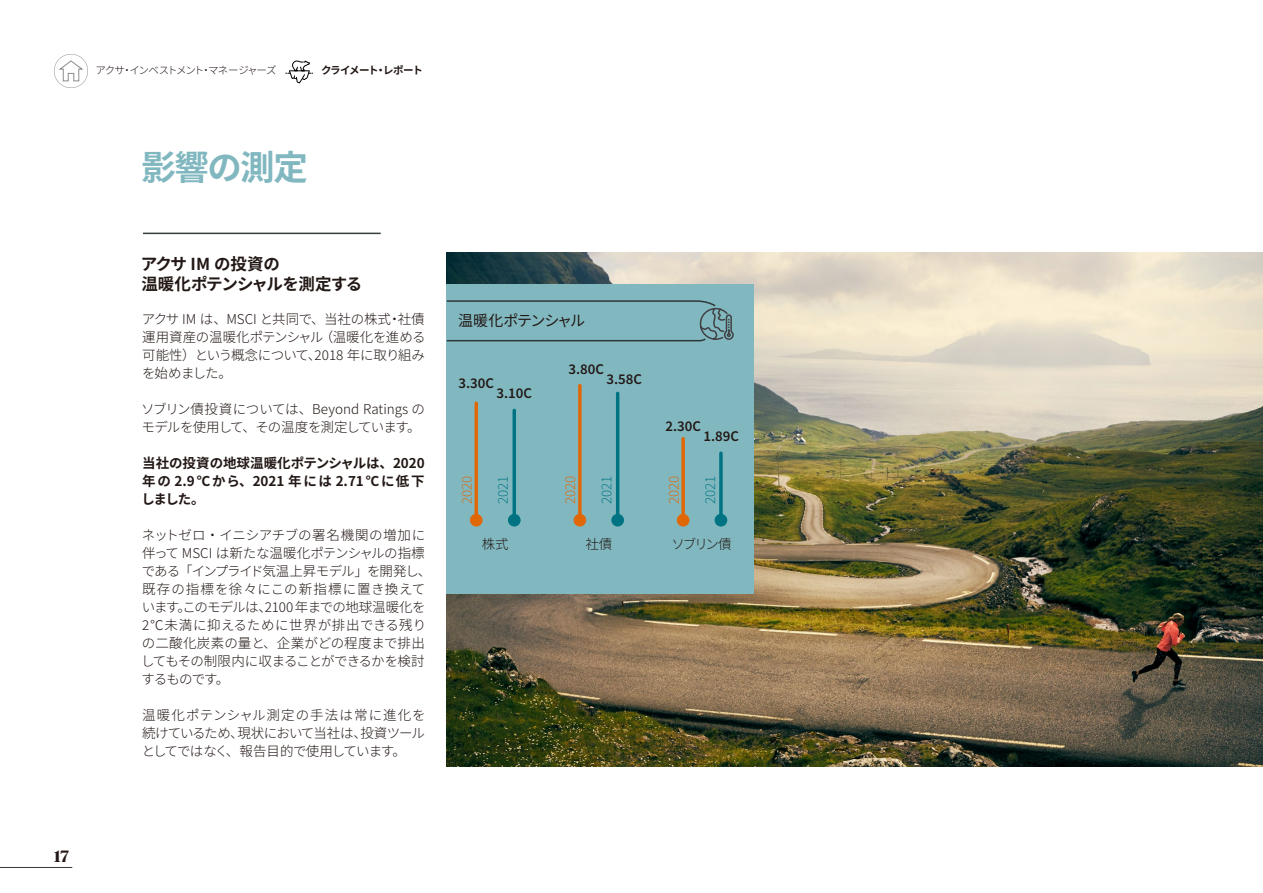
<style>
.page{position:relative;width:1263px;height:893px;background:#fff}
.page>*{position:absolute;margin:0;border:0;box-sizing:border-box;transform-origin:0 0}
.t1{font:700 34.5px "Source Han Sans JP";letter-spacing:-.04em;color:#81b8c0}
.t2{font:700 16.5px/19.5px "Source Han Sans JP";letter-spacing:-.03em;color:#221815}
.t3{font:700 16.5px "Publico Headline";color:#221815}
.t4{font:15px "Source Han Sans JP";letter-spacing:-.075em;color:#221815}
.t5{font:600 14.85px "Source Sans Pro";color:#221815}
.t6{font:300 14.85px "Source Sans Pro";color:#e06706}
.t7{font:300 14.85px "Source Sans Pro";color:#007383}
.t8{font:300 13.5px/18px "Source Han Sans JP";letter-spacing:-.015em;color:#221815;text-align:justify}
.t9{font:700 13.5px/18px "Source Han Sans JP";color:#221815;text-align:justify}
.t10{font:300 13.35px "Source Han Sans JP";letter-spacing:-.095em;color:#221815}
.t11{font:300 10.5px "Source Han Sans JP";letter-spacing:-.1em;color:#221815}
.t12{font:700 10.5px "Source Han Sans JP";letter-spacing:-.095em;color:#221815}
</style>
<div class="page">
<svg style="left:286px;top:60px;width:27px;height:24px"></svg>
<svg style="left:54px;top:54px;width:34px;height:34px"></svg>
<hr style="left:0;top:867px;width:72px;height:1px;background:#343c3d">
<img style="left:446px;top:253px;width:817px;height:514px">
<div style="left:446px;top:285px;width:307px;height:309px;background:#81b8c0"></div>
<hr style="left:143px;top:233px;width:238px;height:1px;background:#343c3d">
<svg style="left:474px;top:403px;width:4px;height:111px"></svg>
<div style="left:470px;top:514px;width:13px;height:12px;background:#e06706;border-radius:50%"></div>
<svg style="left:512px;top:410px;width:4px;height:104px"></svg>
<div style="left:508px;top:514px;width:13px;height:12px;background:#007383;border-radius:50%"></div>
<svg style="left:578px;top:386px;width:4px;height:128px"></svg>
<div style="left:573px;top:514px;width:13px;height:12px;background:#e06706;border-radius:50%"></div>
<hr style="left:616px;top:393px;width:3px;height:127px;background:#007383">
<div style="left:611px;top:514px;width:13px;height:12px;background:#007383;border-radius:50%"></div>
<svg style="left:681px;top:439px;width:4px;height:75px"></svg>
<div style="left:677px;top:514px;width:12px;height:12px;background:#e06706;border-radius:50%"></div>
<svg style="left:719px;top:453px;width:4px;height:61px"></svg>
<div style="left:715px;top:514px;width:12px;height:12px;background:#007383;border-radius:50%"></div>
<svg style="left:446px;top:300px;width:288px;height:42px"></svg>
<p class="t11" style="left:96px;top:65px;width:182px">アクサ・インベストメント・マネージャーズ</p>
<p class="t12" style="left:321px;top:65px;width:103px">クライメート・レポート</p>
<h1 class="t1" style="left:141px;top:148px;width:168px">影響の測定</h1>
<p class="t2" style="left:141px;top:255px;width:223px">アクサ IM の投資の<br>温暖化ポテンシャルを測定する</p>
<p class="t8" style="left:142px;top:310px;width:285px">アクサ IM は、MSCI と共同で、当社の株式・社債運用資産の温暖化ポテンシャル（温暖化を進める可能性）という概念について、2018 年に取り組みを始めました。</p>
<p class="t8" style="left:141px;top:400px;width:285px">ソブリン債投資については、Beyond Ratings のモデルを使用して、その温度を測定しています。</p>
<p class="t9" style="left:141px;top:454px;width:285px">当社の投資の地球温暖化ポテンシャルは、2020年の 2.9℃から、2021 年には 2.71℃に低下しました。</p>
<p class="t8" style="left:141px;top:526px;width:292px;text-align:left">ネットゼロ・イニシアチブの署名機関の増加に伴って MSCI は新たな温暖化ポテンシャルの指標である「インプライド気温上昇モデル」を開発し、既存の指標を徐々にこの新指標に置き換えています。このモデルは、2100 年までの地球温暖化を<br>2℃未満に抑えるために世界が排出できる残りの二酸化炭素の量と、企業がどの程度まで排出してもその制限内に収まることができるかを検討するものです。</p>
<p class="t8" style="left:142px;top:706px;width:285px">温暖化ポテンシャル測定の手法は常に進化を続けているため、現状において当社は、投資ツールとしてではなく、報告目的で使用しています。</p>
<p class="t4" style="left:458px;top:313px;width:128px">温暖化ポテンシャル</p>
<p class="t5" style="left:458px;top:373px;width:37px">3.30C</p>
<p class="t5" style="left:496px;top:383px;width:37px">3.10C</p>
<p class="t5" style="left:568px;top:360px;width:37px">3.80C</p>
<p class="t5" style="left:606px;top:370px;width:37px">3.58C</p>
<p class="t5" style="left:665px;top:417px;width:37px">2.30C</p>
<p class="t5" style="left:703px;top:427px;width:37px">1.89C</p>
<p class="t6" style="left:458px;top:504px;width:30px;rotate:-90deg">2020</p>
<p class="t7" style="left:494px;top:504px;width:30px;rotate:-90deg">2021</p>
<p class="t6" style="left:561px;top:504px;width:30px;rotate:-90deg">2020</p>
<p class="t7" style="left:597px;top:504px;width:30px;rotate:-90deg">2021</p>
<p class="t6" style="left:665px;top:504px;width:30px;rotate:-90deg">2020</p>
<p class="t7" style="left:701px;top:504px;width:30px;rotate:-90deg">2021</p>
<p class="t10" style="left:482px;top:537px;width:28px">株式</p>
<p class="t10" style="left:585px;top:537px;width:28px">社債</p>
<p class="t10" style="left:671px;top:537px;width:62px">ソブリン債</p>
<p class="t3" style="left:54px;top:844px;width:16px">17</p>
</div>
